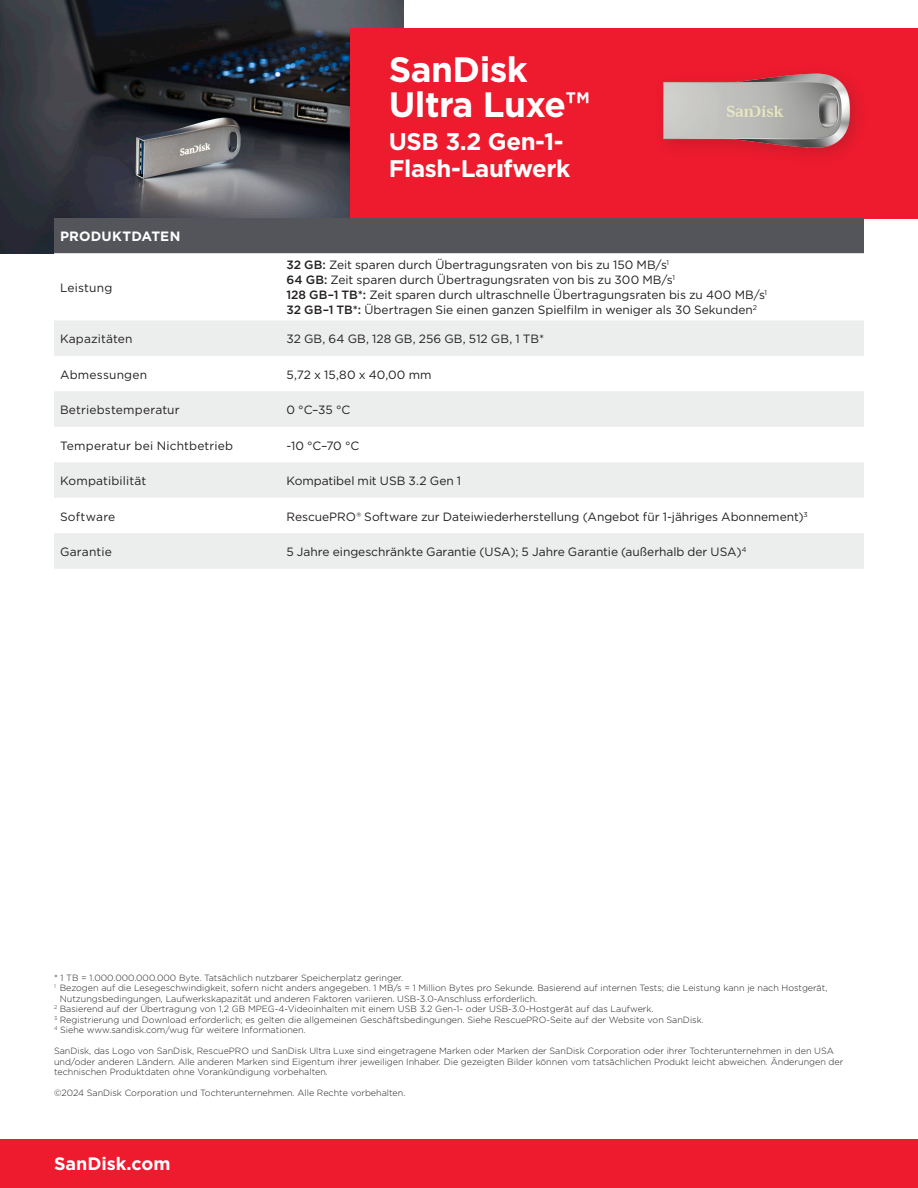
<style>
.page{position:relative;width:918px;height:1188px;background:#fff}
.page>*{position:absolute;margin:0;border:0;box-sizing:border-box;transform-origin:0 0}
.Front_Title_Name{font:700 35.25px/35.2px "Gotham";letter-spacing:-.015em;color:#fff}
.Front_Title_Name-2{font:700 24px/27px "Gotham";letter-spacing:-.015em;color:#fff}
.t1{font:700 18px "Gotham";color:#fff}
.Table_Header{font:700 13.5px "Gotham";letter-spacing:.015em;color:#fff}
.Table_Figures{font:12px "Gotham";letter-spacing:-.005em;color:#231f20}
.Table_Header-2{font:12px "Gotham";letter-spacing:.015em;color:#231f20}
.Mouse_copy_-_copyright_trademarks{font:300 9px/10.5px "Gotham";color:#231f20}
.s1{font-weight:500}
</style>
<div class="page">
<img style="left:0;top:0;width:404px;height:253px">
<div style="left:0;top:1139px;width:918px;height:49px;background:#ee1a2e"></div>
<div style="left:351px;top:29px;width:567px;height:190px;background:#ee1a2e"></div>
<img style="left:652px;top:28px;width:208px;height:128px">
<div style="left:54px;top:218px;width:810px;height:35px;background:#53555a"></div>
<div style="left:54px;top:320px;width:810px;height:36px;background:#ebeeed"></div>
<div style="left:54px;top:391px;width:810px;height:36px;background:#ebeeed"></div>
<div style="left:54px;top:462px;width:810px;height:36px;background:#ebeeed"></div>
<div style="left:54px;top:533px;width:810px;height:36px;background:#ebeeed"></div>
<p class="Table_Header" style="left:60px;top:228px;width:122px">PRODUKTDATEN</p>
<p class="Table_Header-2" style="left:60px;top:280px;width:54px">Leistung</p>
<p class="Front_Title_Name" style="left:389px;top:51px;width:202px">SanDisk<br>Ultra Luxe™</p>
<p class="Front_Title_Name-2" style="left:389px;top:128px;width:183px">USB 3.2 Gen-1-<br>Flash-Laufwerk</p>
<p class="Table_Figures" style="left:287px;top:257px;width:384px"><span class="s1">32 GB:</span> Zeit sparen durch Übertragungsraten von bis zu 150 MB/s<sup>1</sup></p>
<p class="Table_Figures" style="left:287px;top:272px;width:390px"><span class="s1">64 GB:</span> Zeit sparen durch Übertragungsraten von bis zu 300 MB/s<sup>1</sup></p>
<p class="Table_Figures" style="left:287px;top:287px;width:482px"><span class="s1">128 GB–1 TB*:</span> Zeit sparen durch ultraschnelle Übertragungsraten bis zu 400 MB/s<sup>1</sup></p>
<p class="Table_Figures" style="left:287px;top:302px;width:472px"><span class="s1">32 GB–1 TB*:</span> Übertragen Sie einen ganzen Spielfilm in weniger als 30 Sekunden<sup>2</sup></p>
<p class="Table_Header-2" style="left:60px;top:331px;width:74px">Kapazitäten</p>
<p class="Table_Figures" style="left:287px;top:331px;width:259px">32 GB, 64 GB, 128 GB, 256 GB, 512 GB, 1 TB*</p>
<p class="Table_Header-2" style="left:60px;top:367px;width:89px">Abmessungen</p>
<p class="Table_Figures" style="left:287px;top:367px;width:146px">5,72 x 15,80 x 40,00 mm</p>
<p class="Table_Header-2" style="left:60px;top:402px;width:121px">Betriebstemperatur</p>
<p class="Table_Figures" style="left:287px;top:402px;width:65px">0 °C–35 °C</p>
<p class="Table_Header-2" style="left:60px;top:438px;width:175px">Temperatur bei Nichtbetrieb</p>
<p class="Table_Figures" style="left:287px;top:438px;width:74px">-10 °C–70 °C</p>
<p class="Table_Header-2" style="left:60px;top:473px;width:88px">Kompatibilität</p>
<p class="Table_Figures" style="left:287px;top:473px;width:176px">Kompatibel mit USB 3.2 Gen 1</p>
<p class="Table_Header-2" style="left:60px;top:509px;width:57px">Software</p>
<p class="Table_Figures" style="left:287px;top:509px;width:523px">RescuePRO® Software zur Dateiwiederherstellung (Angebot für 1-jähriges Abonnement)<sup>3</sup></p>
<p class="Table_Header-2" style="left:60px;top:544px;width:53px">Garantie</p>
<p class="Table_Figures" style="left:287px;top:544px;width:461px">5 Jahre eingeschränkte Garantie (USA); 5 Jahre Garantie (außerhalb der USA)<sup>4</sup></p>
<p class="Mouse_copy_-_copyright_trademarks" style="left:54px;top:972px;width:351px">* 1 TB = 1.000.000.000.000 Byte. Tatsächlich nutzbarer Speicherplatz geringer.</p>
<p class="Mouse_copy_-_copyright_trademarks" style="left:60px;top:983px;width:769px;text-indent:-6px"><sup>1</sup> Bezogen auf die Lesegeschwindigkeit, sofern nicht anders angegeben. 1 MB/s = 1 Million Bytes pro Sekunde. Basierend auf internen Tests; die Leistung kann je nach Hostgerät,<br>Nutzungsbedingungen, Laufwerkskapazität und anderen Faktoren variieren. USB-3.0-Anschluss erforderlich.</p>
<p class="Mouse_copy_-_copyright_trademarks" style="left:54px;top:1004px;width:601px"><sup>2</sup> Basierend auf der Übertragung von 1,2 GB MPEG-4-Videoinhalten mit einem USB 3.2 Gen-1- oder USB-3.0-Hostgerät auf das Laufwerk.</p>
<p class="Mouse_copy_-_copyright_trademarks" style="left:54px;top:1014px;width:651px"><sup>3</sup> Registrierung und Download erforderlich; es gelten die allgemeinen Geschäftsbedingungen. Siehe RescuePRO-Seite auf der Website von SanDisk.</p>
<p class="Mouse_copy_-_copyright_trademarks" style="left:54px;top:1025px;width:253px"><sup>4</sup> Siehe www.sandisk.com/wug für weitere Informationen.</p>
<p class="Mouse_copy_-_copyright_trademarks" style="left:54px;top:1046px;width:791px">SanDisk, das Logo von SanDisk, RescuePRO und SanDisk Ultra Luxe sind eingetragene Marken oder Marken der SanDisk Corporation oder ihrer Tochterunternehmen in den USA und/oder anderen Ländern. Alle anderen Marken sind Eigentum ihrer jeweiligen Inhaber. Die gezeigten Bilder können vom tatsächlichen Produkt leicht abweichen. Änderungen der technischen Produktdaten ohne Vorankündigung vorbehalten.</p>
<p class="Mouse_copy_-_copyright_trademarks" style="left:54px;top:1088px;width:353px">©2024 SanDisk Corporation und Tochterunternehmen. Alle Rechte vorbehalten.</p>
<p class="t1" style="left:54px;top:1152px;width:118px">SanDisk.com</p>
</div>
